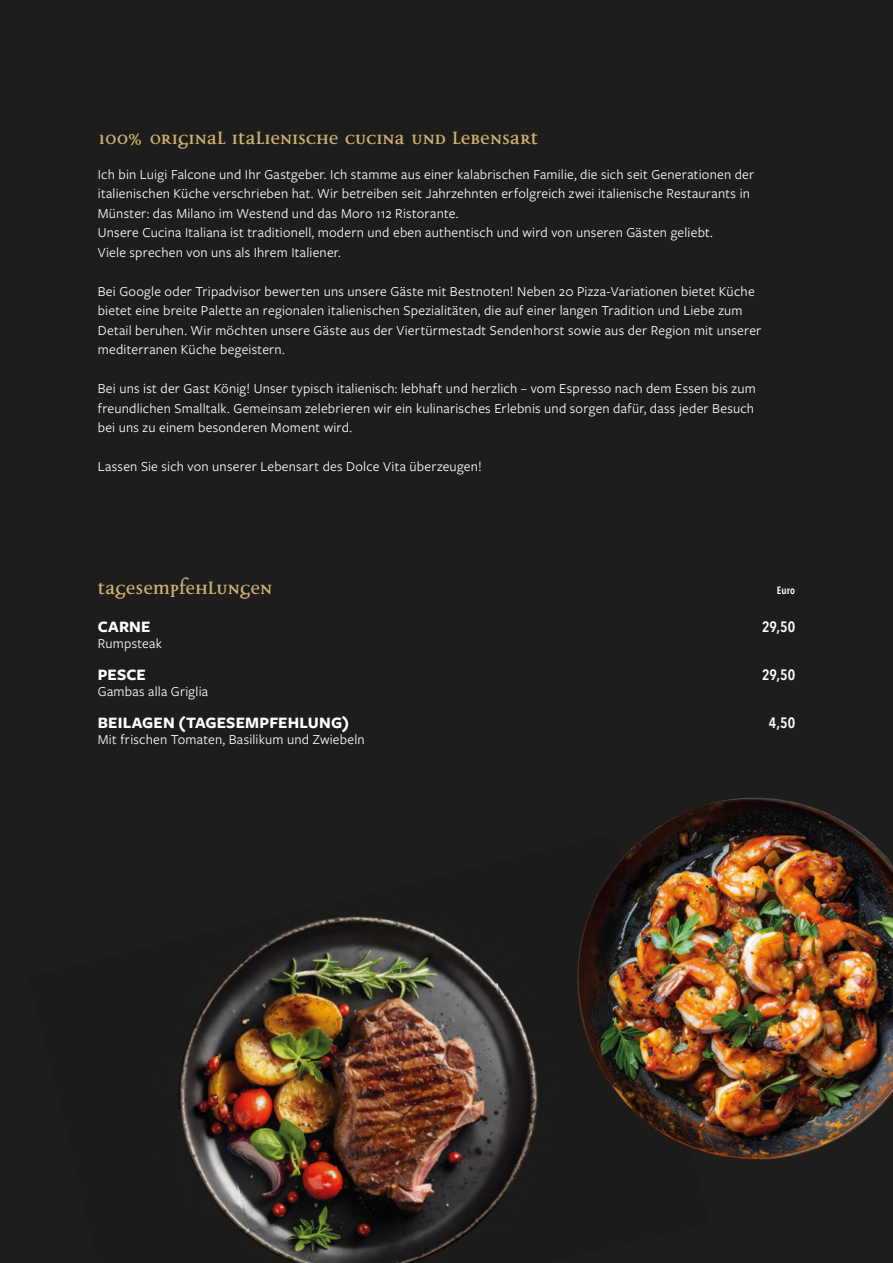
<style>
.page{position:relative;width:893px;height:1263px;background:#1d1d1b}
.page>*{position:absolute;margin:0;border:0;box-sizing:border-box;transform-origin:0 0}
.t1{font:700 24px "Disturbance";letter-spacing:-.01em;color:#cfb274}
.t2{font:700 16.5px "Freight Sans Pro";letter-spacing:.01em;color:#fff}
.t3{font:600 15px "Avenir Next Condensed";color:#fff}
.t4{font:14.25px/19.5px "Freight Sans Pro";letter-spacing:.015em;color:#fff}
.t5{font:600 10.5px "Avenir Next Condensed";color:#fff}
</style>
<div class="page">
<img style="left:532px;top:1055px;width:6px;height:44px">
<img style="left:532px;top:1099px;width:6px;height:36px">
<img style="left:191px;top:978px;width:36px;height:59px">
<img style="left:227px;top:919px;width:99px;height:94px">
<img style="left:326px;top:916px;width:103px;height:74px">
<img style="left:429px;top:931px;width:51px;height:35px">
<img style="left:178px;top:1037px;width:24px;height:98px">
<img style="left:202px;top:1013px;width:97px;height:122px">
<img style="left:299px;top:990px;width:98px;height:121px">
<img style="left:397px;top:966px;width:97px;height:121px">
<img style="left:494px;top:981px;width:38px;height:82px">
<img style="left:185px;top:1135px;width:41px;height:62px">
<img style="left:226px;top:1111px;width:97px;height:86px">
<img style="left:323px;top:1087px;width:97px;height:110px">
<img style="left:420px;top:1063px;width:112px;height:110px">
<img style="left:213px;top:1197px;width:183px;height:62px">
<img style="left:396px;top:1173px;width:97px;height:89px">
<img style="left:493px;top:1163px;width:39px;height:46px">
<img style="left:285px;top:1245px;width:130px;height:18px">
<img style="left:577px;top:798px;width:316px;height:362px">
<h1 class="t1" style="left:98px;top:127px;width:442px">100% ORIGINAL ITALIENISCHE CUCINA UND LEBENSART</h1>
<p class="t4" style="left:98px;top:164px;width:658px">Ich bin Luigi Falcone und Ihr Gastgeber. Ich stamme aus einer kalabrischen Familie, die sich seit Generationen der italienischen Küche verschrieben hat. Wir betreiben seit Jahrzehnten erfolgreich zwei italienische Restaurants in Münster: das Milano im Westend und das Moro 112 Ristorante.<br>Unsere Cucina Italiana ist traditionell, modern und eben authentisch und wird von unseren Gästen geliebt.<br>Viele sprechen von uns als Ihrem Italiener.</p>
<p class="t4" style="left:98px;top:281px;width:665px">Bei Google oder Tripadvisor bewerten uns unsere Gäste mit Bestnoten! Neben 20 Pizza-Variationen bietet Küche bietet eine breite Palette an regionalen italienischen Spezialitäten, die auf einer langen Tradition und Liebe zum Detail beruhen. Wir möchten unsere Gäste aus der Viertürmestadt Sendenhorst sowie aus der Region mit unserer mediterranen Küche begeistern.</p>
<p class="t4" style="left:98px;top:378px;width:659px;text-align:justify">Bei uns ist der Gast König! Unser typisch italienisch: lebhaft und herzlich – vom Espresso nach dem Essen bis zum freundlichen Smalltalk. Gemeinsam zelebrieren wir ein kulinarisches Erlebnis und sorgen dafür, dass jeder Besuch bei uns zu einem besonderen Moment wird.</p>
<p class="t4" style="left:98px;top:456px;width:386px">Lassen Sie sich von unserer Lebensart des Dolce Vita überzeugen!</p>
<h1 class="t1" style="left:98px;top:577px;width:176px">TAGESEMPFEHLUNGEN</h1>
<p class="t5" style="left:777px;top:581px;width:20px">Euro</p>
<p class="t2" style="left:98px;top:615px;width:54px">CARNE</p>
<p class="t3" style="left:762px;top:613px;width:35px">29,50</p>
<p class="t4" style="left:98px;top:633px;width:66px">Rumpsteak</p>
<p class="t2" style="left:98px;top:663px;width:50px">PESCE</p>
<p class="t3" style="left:762px;top:661px;width:35px">29,50</p>
<p class="t4" style="left:98px;top:681px;width:112px">Gambas alla Griglia</p>
<p class="t2" style="left:98px;top:711px;width:253px">BEILAGEN (TAGESEMPFEHLUNG)</p>
<p class="t3" style="left:769px;top:709px;width:28px">4,50</p>
<p class="t4" style="left:98px;top:729px;width:268px">Mit frischen Tomaten, Basilikum und Zwiebeln</p>
</div>
